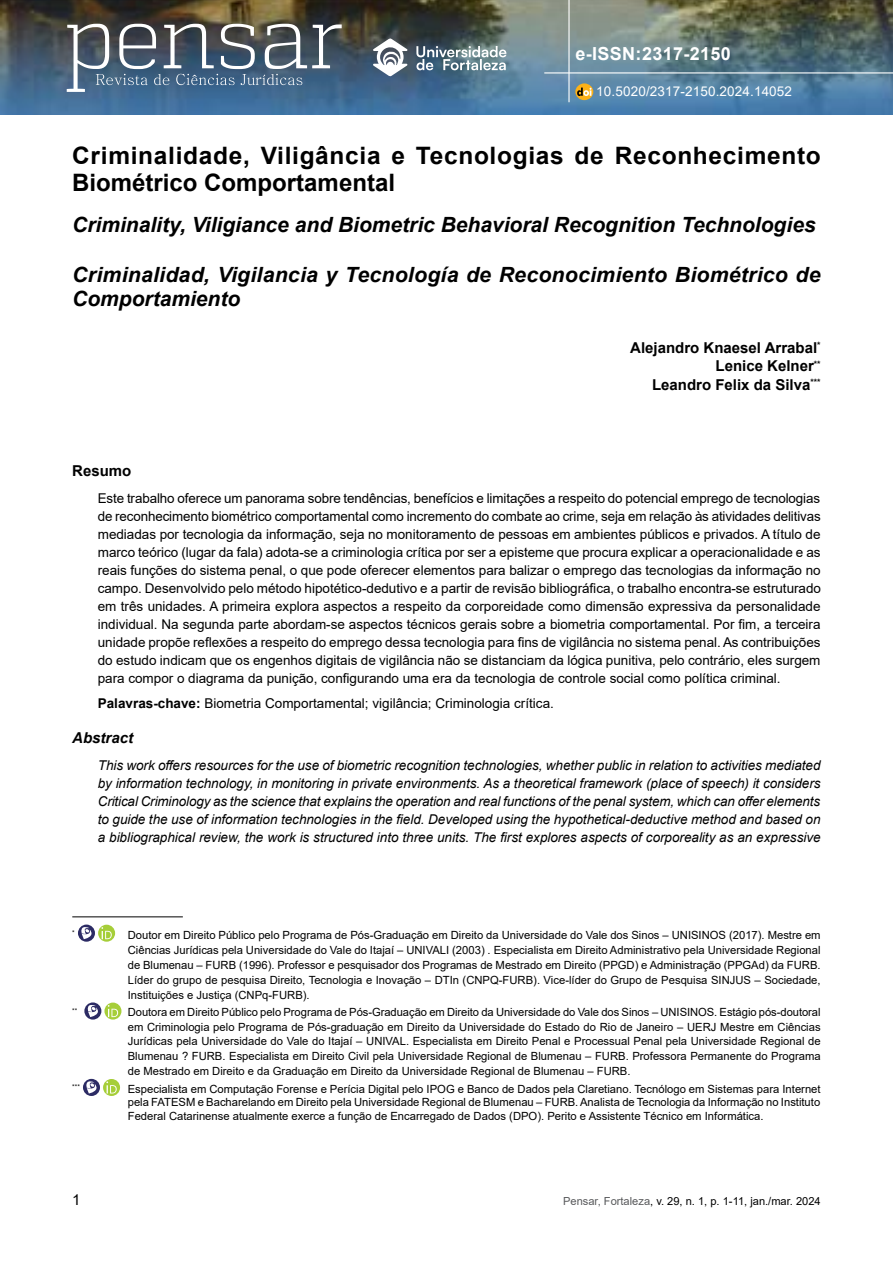
<style>
.page{position:relative;width:893px;height:1263px;background:#fff}
.page>*{position:absolute;margin:0;border:0;box-sizing:border-box;transform-origin:0 0}
.t1{font:700 24px/27px "Arial";letter-spacing:.025em;color:#000}
.t2{font:italic 700 21px/24px "Arial";color:#000}
.t3{font:700 18px "Arial";letter-spacing:.02em;color:#fff}
.t4{font:700 15px/18px "Arial";color:#000;text-align:right}
.t5{font:italic 700 15px "Arial";color:#000}
.t6{font:15px "Arial";color:#000}
.t7{font:13.5px/18px "Arial";color:#000;text-align:justify}
.t8{font:italic 13.5px/18px "Arial";color:#000;text-align:justify}
.t9{font:13.5px "Arial";letter-spacing:.01em;color:#fff}
.t10{font:11.25px/15px "Arial";color:#000;text-align:justify}
.t11{font:11.1px "Arial";color:#000}
.t12{font:6.6px "Arial";color:#000}
.s1{font-weight:700}
.s2{color:#58595b}
</style>
<div class="page">
<img style="left:0;top:0;width:893px;height:115px">
<hr style="left:568px;top:0;width:2px;height:102px;background:#fff">
<hr style="left:544px;top:72px;width:349px;height:1px;background:#fff">
<svg style="left:67px;top:24px;width:275px;height:68px;background:#617282"></svg>
<svg style="left:575px;top:83px;width:18px;height:17px"></svg>
<svg style="left:577px;top:88px;width:14px;height:8px"></svg>
<svg style="left:372px;top:38px;width:36px;height:39px"></svg>
<svg style="left:416px;top:46px;width:90px;height:24px"></svg>
<hr style="left:72px;top:916px;width:111px;height:1px;background:#000">
<svg style="left:78px;top:924px;width:17px;height:18px"></svg>
<svg style="left:98px;top:925px;width:17px;height:17px"></svg>
<svg style="left:79px;top:924px;width:33px;height:15px"></svg>
<div style="left:84px;top:1002px;width:17px;height:17px;background:#2c2b64;border-radius:50%"></div>
<svg style="left:104px;top:1002px;width:17px;height:17px"></svg>
<svg style="left:85px;top:1002px;width:33px;height:15px"></svg>
<svg style="left:83px;top:1079px;width:17px;height:17px"></svg>
<svg style="left:103px;top:1079px;width:17px;height:17px"></svg>
<svg style="left:84px;top:1078px;width:33px;height:15px"></svg>
<h3 class="t3" style="left:575px;top:41px;width:157px">e-ISSN:2317-2150</h3>
<p class="t9" style="left:596px;top:82px;width:197px">10.5020/2317-2150.2024.14052</p>
<h1 class="t1" style="left:72px;top:143px;width:750px">Criminalidade, Viligância e Tecnologias de Reconhecimento<br>Biométrico Comportamental</h1>
<h2 class="t2" style="left:72px;top:213px;width:745px">Criminality, Viligiance and Biometric Behavioral Recognition Technologies</h2>
<h2 class="t2" style="left:72px;top:263px;width:750px">Criminalidad, Vigilancia y Tecnología de Reconocimiento Biométrico de<br>Comportamiento</h2>
<h3 class="t4" style="left:630px;top:339px;width:192px">Alejandro Knaesel Arrabal<sup>*<br></sup>Lenice Kelner<sup>**<br></sup>Leandro Felix da Silva<sup>***</sup></h3>
<h3 class="t4" style="left:72px;top:462px;width:61px">Resumo</h3>
<p class="t7" style="left:98px;top:489px;width:725px">Este trabalho oferece um panorama sobre tendências, benefícios e limitações a respeito do potencial emprego de tecnologias de reconhecimento biométrico comportamental como incremento do combate ao crime, seja em relação às atividades delitivas mediadas por tecnologia da informação, seja no monitoramento de pessoas em ambientes públicos e privados. A título de marco teórico (lugar da fala) adota-se a criminologia crítica por ser a episteme que procura explicar a operacionalidade e as reais funções do sistema penal, o que pode oferecer elementos para balizar o emprego das tecnologias da informação no campo. Desenvolvido pelo método hipotético-dedutivo e a partir de revisão bibliográfica, o trabalho encontra-se estruturado em três unidades. A primeira explora aspectos a respeito da corporeidade como dimensão expressiva da personalidade individual. Na segunda parte abordam-se aspectos técnicos gerais sobre a biometria comportamental. Por fim, a terceira unidade propõe reflexões a respeito do emprego dessa tecnologia para fins de vigilância no sistema penal. As contribuições do estudo indicam que os engenhos digitais de vigilância não se distanciam da lógica punitiva, pelo contrário, eles surgem para compor o diagrama da punição, configurando uma era da tecnologia de controle social como política criminal.</p>
<p class="t7" style="left:98px;top:694px;width:458px"><span class="s1">Palavras-chave:</span> Biometria Comportamental; vigilância; Criminologia crítica.</p>
<h3 class="t5" style="left:72px;top:728px;width:62px">Abstract</h3>
<p class="t8" style="left:98px;top:756px;width:724px">This work offers resources for the use of biometric recognition technologies, whether public in relation to activities mediated by information technology, in monitoring in private environments. As a theoretical framework (place of speech) it considers Critical Criminology as the science that explains the operation and real functions of the penal system, which can offer elements to guide the use of information technologies in the field. Developed using the hypothetical-deductive method and based on a bibliographical review, the work is structured into three units. The first explores aspects of corporeality as an expressive</p>
<p class="t12" style="left:72px;top:928px;width:4px">*</p>
<p class="t10" style="left:128px;top:927px;width:694px">Doutor em Direito Público pelo Programa de Pós-Graduação em Direito da Universidade do Vale dos Sinos – UNISINOS (2017). Mestre em Ciências Jurídicas pela Universidade do Vale do Itajaí – UNIVALI (2003) . Especialista em Direito Administrativo pela Universidade Regional de Blumenau – FURB (1996). Professor e pesquisador dos Programas de Mestrado em Direito (PPGD) e Administração (PPGAd) da FURB.<br>Líder do grupo de pesquisa Direito, Tecnologia e Inovação – DTIn (CNPQ-FURB). Vice-líder do Grupo de Pesquisa SINJUS – Sociedade, Instituições e Justiça (CNPq-FURB).</p>
<p class="t12" style="left:72px;top:1006px;width:7px">**</p>
<p class="t10" style="left:128px;top:1005px;width:694px">Doutora em Direito Público pelo Programa de Pós-Graduação em Direito da Universidade do Vale dos Sinos – UNISINOS. Estágio pós-doutoral em Criminologia pelo Programa de Pós-graduação em Direito da Universidade do Estado do Rio de Janeiro – UERJ Mestre em Ciências</p>
<p class="t10" style="left:128px;top:1033px;width:694px">Jurídicas pela Universidade do Vale do Itajaí – UNIVAL. Especialista em Direito Penal e Processual Penal pela Universidade Regional de Blumenau ? FURB. Especialista em Direito Civil pela Universidade Regional de Blumenau – FURB. Professora Permanente do Programa de Mestrado em Direito e da Graduação em Direito da Universidade Regional de Blumenau – FURB.</p>
<p class="t12" style="left:72px;top:1082px;width:9px">***</p>
<p class="t10" style="left:128px;top:1082px;width:694px;line-height:13.5px">Especialista em Computação Forense e Perícia Digital pelo IPOG e Banco de Dados pela Claretiano. Tecnólogo em Sistemas para Internet pela FATESM e Bacharelando em Direito pela Universidade Regional de Blumenau – FURB. Analista de Tecnologia da Informação no Instituto Federal Catarinense atualmente exerce a função de Encarregado de Dados (DPO). Perito e Assistente Técnico em Informática.</p>
<h3 class="t6" style="left:72px;top:1189px;width:10px">1</h3>
<p class="t11" style="left:563px;top:1193px;width:259px"><span class="s2">Pensar, Fortaleza</span>, v. 29, n. 1, p. 1-11, jan./mar. 2024</p>
</div>
